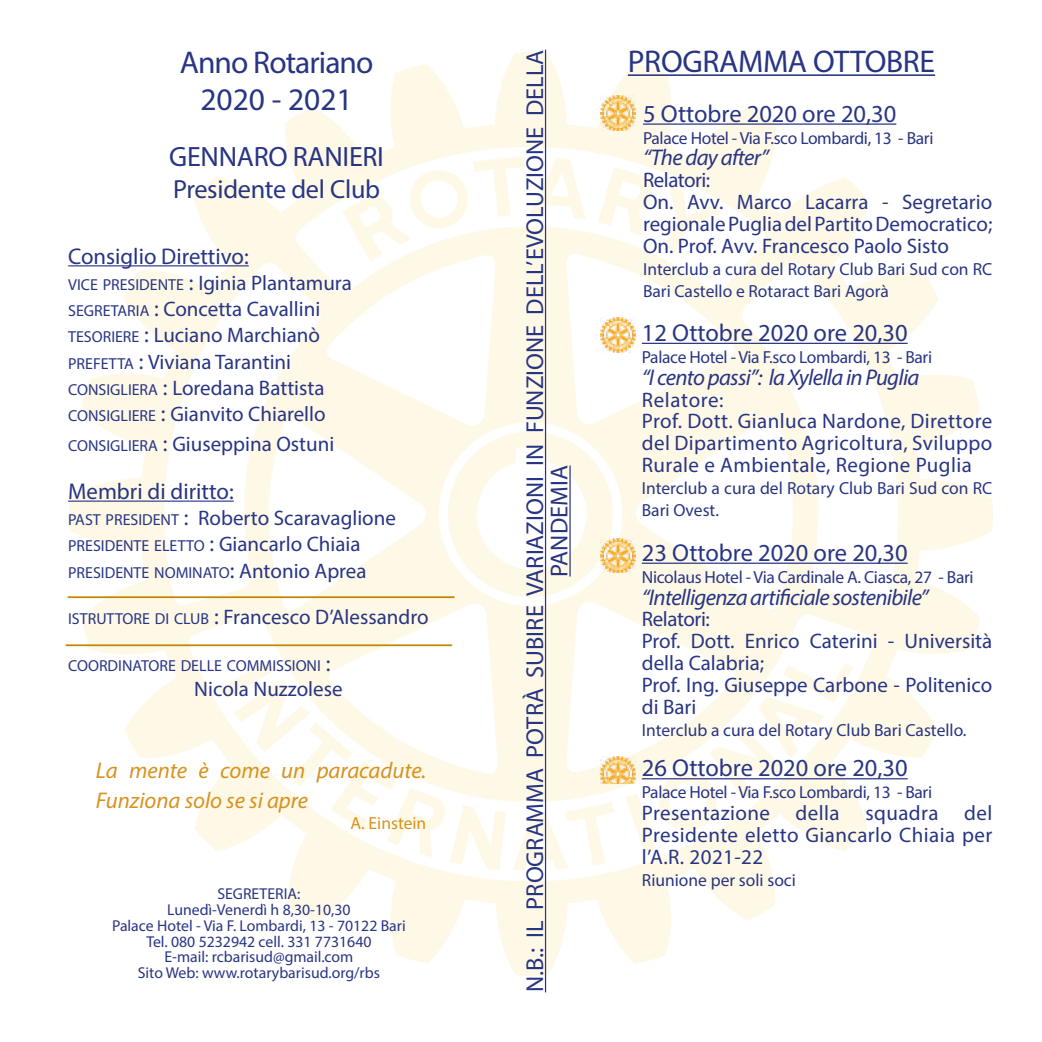
<style>
.page{position:relative;width:1042px;height:1042px;background:#fff}
.page>*{position:absolute;margin:0;border:0;box-sizing:border-box;transform-origin:0 0}
.t1{font:31.5px/36.8px "Myriad Pro";letter-spacing:-.03em;color:#283583;text-align:center}
.t2{font:31.5px "Myriad Pro";letter-spacing:-.01em;color:#283583}
.t3{font:28px "Myriad Pro";letter-spacing:-.01em;color:#283583}
.t4{font:26.25px "Myriad Pro";letter-spacing:-.01em;color:#283583}
.t5{font:24.5px/24.5px "Myriad Pro";color:#283583;text-align:center}
.t6{font:italic 22.75px "Myriad Pro";letter-spacing:-.03em;color:#283583}
.t7{font:italic 22.75px/29.4px "Myriad Pro";color:#d8921d}
.t8{font:22.75px "Myriad Pro";color:#283583}
.t9{font:21px/21.9px "Myriad Pro";color:#283583}
.t10{font:21px/21.9px "Myriad Pro";letter-spacing:.02em;color:#283583}
.t11{font:17.5px/21.9px "Myriad Pro";letter-spacing:-.005em;color:#283583}
.t12{font:17.5px "Myriad Pro";color:#d8921d}
.t13{font:15.92px/26.2px "Myriad Pro";color:#283583}
.t14{font:15.75px/15.8px "Myriad Pro";color:#283583;text-align:center}
.s1{font-size:15.92px}
.s2{font-size:22.75px}
.s3{font-size:21px}
</style>
<div class="page">
<img style="left:69px;top:53px;width:923px;height:923px">
<hr style="left:628px;top:74px;width:307px;height:2px;background:#283583">
<hr style="left:642px;top:778px;width:265px;height:1px;background:#283583">
<img style="left:600px;top:96px;width:35px;height:35px">
<hr style="left:643px;top:123px;width:253px;height:2px;background:#283583">
<img style="left:600px;top:756px;width:35px;height:27px">
<hr style="left:68px;top:265px;width:181px;height:1px;background:#283583">
<hr style="left:68px;top:500px;width:166px;height:2px;background:#283583">
<hr style="left:68px;top:596px;width:386px;height:2px;background:#c38600">
<hr style="left:66px;top:644px;width:386px;height:2px;background:#c38600">
<hr style="left:642px;top:562px;width:265px;height:2px;background:#283583">
<img style="left:600px;top:538px;width:35px;height:35px">
<hr style="left:642px;top:343px;width:265px;height:1px;background:#283583">
<img style="left:600px;top:317px;width:35px;height:35px">
<hr style="left:545px;top:50px;width:1px;height:942px;background:#283583">
<hr style="left:569px;top:465px;width:2px;height:111px;background:#283583">
<h1 class="t1" style="left:180px;top:44px;width:195px">Anno Rotariano<br>2020 - 2021</h1>
<h2 class="t3" style="left:169px;top:140px;width:216px">GENNARO RANIERI</h2>
<p class="t4" style="left:173px;top:173px;width:209px">Presidente del Club</p>
<p class="t8" style="left:68px;top:242px;width:182px">Consiglio Direttivo:</p>
<p class="t9" style="left:68px;top:269px;width:285px;line-height:26.2px"><span class="s1">VICE PRESIDENTE</span> <span class="s2">:</span> Iginia Plantamura<br><span class="s1">SEGRETARIA</span> <span class="s2">:</span> Concetta Cavallini<br><span class="s1">TESORIERE</span> <span class="s2">:</span> Luciano Marchianò<br><span class="s1">PREFETTA</span> <span class="s2">:</span> Viviana Tarantini<br><span class="s1">CONSIGLIERA</span> <span class="s2">:</span> Loredana Battista<br><span class="s1">CONSIGLIERE</span> <span class="s2">:</span> Gianvito Chiarello</p>
<p class="t9" style="left:68px;top:432px;width:268px"><span class="s1">CONSIGLIERA</span> <span class="s2">:</span> Giuseppina Ostuni</p>
<p class="t8" style="left:68px;top:477px;width:167px">Membri di diritto:</p>
<p class="t9" style="left:68px;top:507px;width:329px"><span class="s1">PAST PRESIDENT</span> <span class="s2">:</span> Roberto Scaravaglione</p>
<p class="t13" style="left:68px;top:533px;width:300px">PRESIDENTE ELETTO <span class="s2">:</span> <span class="s3">Giancarlo Chiaia<br></span>PRESIDENTE NOMINATO<span class="s2">:</span> <span class="s3">Antonio Aprea</span></p>
<p class="t9" style="left:68px;top:605px;width:362px"><span class="s1">ISTRUTTORE DI CLUB</span> <span class="s2">:</span> Francesco D’Alessandro</p>
<p class="t13" style="left:68px;top:652px;width:264px">COORDINATORE DELLE COMMISSIONI <span class="s2">:</span></p>
<p class="t9" style="left:194px;top:678px;width:150px">Nicola Nuzzolese</p>
<p class="t7" style="left:96px;top:755px;width:332px">La mente è come un paracadute.<br>Funziona solo se si apre</p>
<p class="t12" style="left:351px;top:812px;width:77px">A. Einstein</p>
<p class="t14" style="left:112px;top:886px;width:295px">SEGRETERIA:<br>Lunedì-Venerdì h 8,30-10,30<br>Palace Hotel - Via F. Lombardi, 13 - 70122 Bari<br>Tel. 080 5232942 cell. 331 7731640<br>E-mail: rcbarisud@gmail.com<br>Sito Web: www.rotarybarisud.org/rbs</p>
<p class="t5" style="left:522px;top:992px;width:944px;rotate:-90deg">N.B.: IL PROGRAMMA POTRÀ SUBIRE VARIAZIONI IN FUNZIONE DELL’EVOLUZIONE DELLA<br>PANDEMIA</p>
<h1 class="t2" style="left:628px;top:42px;width:309px">PROGRAMMA OTTOBRE</h1>
<p class="t5" style="left:643px;top:101px;width:255px">5 Ottobre 2020 ore 20,30</p>
<p class="t11" style="left:643px;top:126px;width:292px">Palace Hotel - Via F.sco Lombardi, 13 - Bari</p>
<p class="t6" style="left:643px;top:144px;width:127px">“The day after”</p>
<p class="t9" style="left:643px;top:169px;width:351px">Relatori:<br>On. Avv. Marco Lacarra - Segretario regionale Puglia del Partito Democratico;<br>On. Prof. Avv. Francesco Paolo Sisto</p>
<p class="t11" style="left:643px;top:258px;width:351px">Interclub a cura del Rotary Club Bari Sud con RC<br>Bari Castello e Rotaract Bari Agorà</p>
<p class="t5" style="left:642px;top:320px;width:267px">12 Ottobre 2020 ore 20,30</p>
<p class="t11" style="left:642px;top:346px;width:292px">Palace Hotel - Via F.sco Lombardi, 13 - Bari</p>
<p class="t6" style="left:642px;top:363px;width:279px">“I cento passi”: la Xylella in Puglia</p>
<p class="t10" style="left:642px;top:388px;width:352px">Relatore:<br>Prof. Dott. Gianluca Nardone, Direttore del Dipartimento Agricoltura, Sviluppo<br>Rurale e Ambientale, Regione Puglia</p>
<p class="t11" style="left:642px;top:477px;width:352px">Interclub a cura del Rotary Club Bari Sud con RC<br>Bari Ovest.</p>
<p class="t5" style="left:642px;top:540px;width:267px">23 Ottobre 2020 ore 20,30</p>
<p class="t11" style="left:642px;top:565px;width:333px">Nicolaus Hotel - Via Cardinale A. Ciasca, 27 - Bari</p>
<p class="t6" style="left:642px;top:583px;width:288px">“Intelligenza artificiale sostenibile”</p>
<p class="t9" style="left:642px;top:608px;width:352px">Relatori:<br>Prof. Dott. Enrico Caterini - Università della Calabria;<br>Prof. Ing. Giuseppe Carbone - Politenico di Bari</p>
<p class="t11" style="left:642px;top:719px;width:326px">Interclub a cura del Rotary Club Bari Castello.</p>
<p class="t5" style="left:642px;top:755px;width:267px">26 Ottobre 2020 ore 20,30</p>
<p class="t11" style="left:642px;top:781px;width:292px">Palace Hotel - Via F.sco Lombardi, 13 - Bari</p>
<p class="t9" style="left:642px;top:802px;width:352px;text-align:justify">Presentazione della squadra del Presidente eletto Giancarlo Chiaia per l’A.R. 2021-22</p>
<p class="t11" style="left:642px;top:868px;width:156px">Riunione per soli soci</p>
</div>
